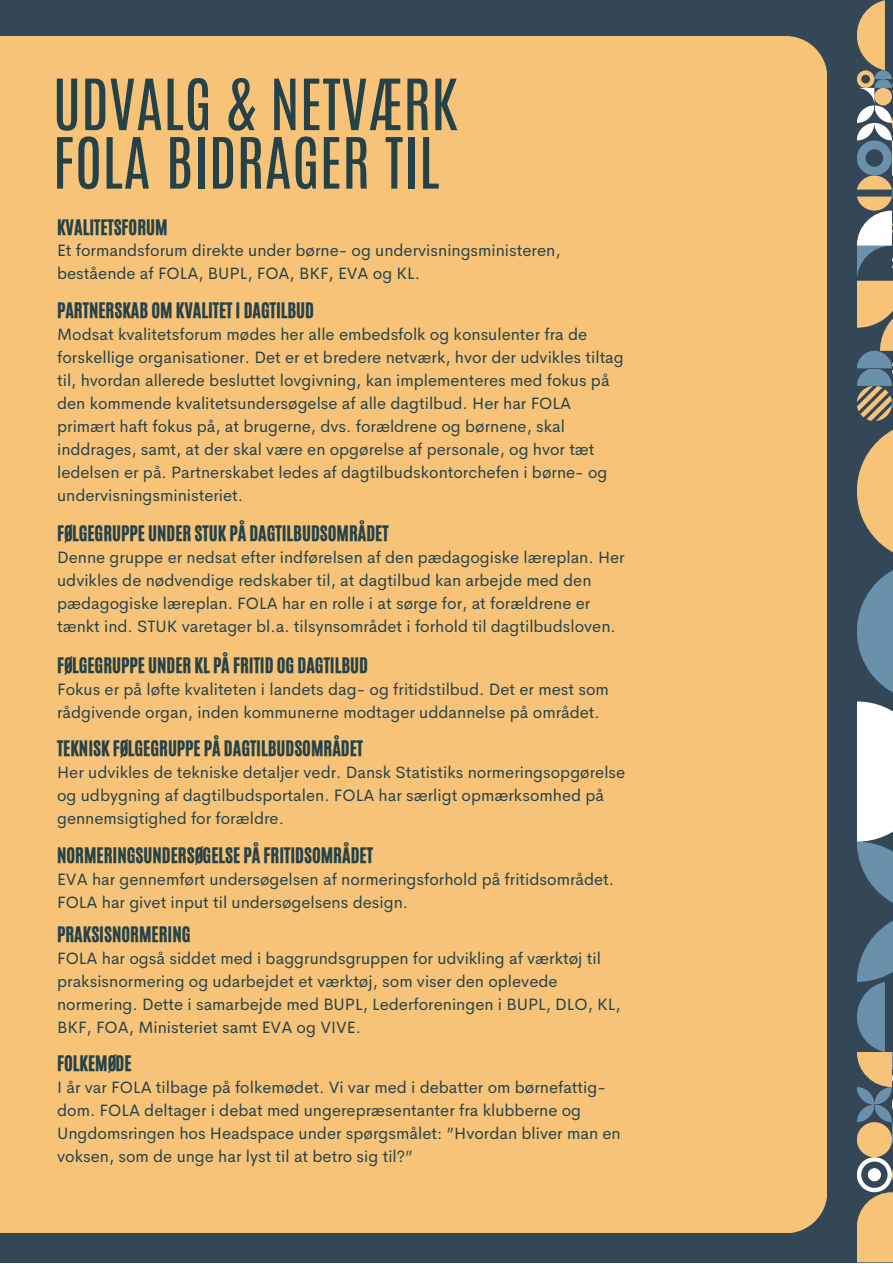
<style>
.page{position:relative;width:893px;height:1264px;background:#fff}
.page>*{position:absolute;margin:0;border:0;box-sizing:border-box;transform-origin:0 0}
.t1{font:60px/58.5px "Antonio";color:#254249}
.t2{font:18px "CA Generated";color:#254249}
.t3{font:16.5px/23px "Cerebri Sans";color:#254249}
</style>
<div class="page">
<div style="left:0;top:0;width:892px;height:1262px;background:#334756"></div>
<svg style="left:857px;top:0;width:35px;height:1262px"></svg>
<div style="left:0;top:36px;width:826px;height:1196px;background:#f6c379"></div>
<h1 class="t1" style="left:53px;top:75px;width:406px">UDVALG &amp; NETVÆRK<br>FOLA BIDRAGER TIL</h1>
<p class="t2" style="left:57px;top:214px;width:112px">KVALITETSFORUM</p>
<p class="t3" style="left:57px;top:239px;width:505px">Et formandsforum direkte under børne- og undervisningsministeren, bestående af FOLA, BUPL, FOA, BKF, EVA og KL.</p>
<p class="t2" style="left:57px;top:297px;width:258px">PARTNERSKAB OM KVALITET I DAGTILBUD</p>
<p class="t3" style="left:57px;top:323px;width:568px">Modsat kvalitetsforum mødes her alle embedsfolk og konsulenter fra de forskellige organisationer. Det er et bredere netværk, hvor der udvikles tiltag til, hvordan allerede besluttet lovgivning, kan implementeres med fokus på den kommende kvalitetsundersøgelse af alle dagtilbud. Her har FOLA primært haft fokus på, at brugerne, dvs. forældrene og børnene, skal inddrages, samt, at der skal være en opgørelse af personale, og hvor tæt ledelsen er på. Partnerskabet ledes af dagtilbudskontorchefen i børne- og undervisningsministeriet.</p>
<p class="t2" style="left:57px;top:521px;width:333px">FØLGEGRUPPE UNDER STUK PÅ DAGTILBUDSOMRÅDET</p>
<p class="t3" style="left:57px;top:546px;width:569px">Denne gruppe er nedsat efter indførelsen af den pædagogiske læreplan. Her udvikles de nødvendige redskaber til, at dagtilbud kan arbejde med den pædagogiske læreplan. FOLA har en rolle i at sørge for, at forældrene er tænkt ind. STUK varetager bl.a. tilsynsområdet i forhold til dagtilbudsloven.</p>
<p class="t2" style="left:57px;top:652px;width:312px">FØLGEGRUPPE UNDER KL PÅ FRITID OG DAGTILBUD</p>
<p class="t3" style="left:57px;top:677px;width:553px">Fokus er på løfte kvaliteten i landets dag- og fritidstilbud. Det er mest som rådgivende organ, inden kommunerne modtager uddannelse på området.</p>
<p class="t2" style="left:57px;top:735px;width:307px">TEKNISK FØLGEGRUPPE PÅ DAGTILBUDSOMRÅDET</p>
<p class="t3" style="left:57px;top:761px;width:569px">Her udvikles de tekniske detaljer vedr. Dansk Statistiks normeringsopgørelse og udbygning af dagtilbudsportalen. FOLA har særligt opmærksomhed på gennemsigtighed for forældre.</p>
<p class="t2" style="left:57px;top:842px;width:317px">NORMERINGSUNDERSØGELSE PÅ FRITIDSOMRÅDET</p>
<p class="t3" style="left:57px;top:867px;width:558px">EVA har gennemført undersøgelsen af normeringsforhold på fritidsområdet.<br>FOLA har givet input til undersøgelsens design.</p>
<p class="t2" style="left:57px;top:921px;width:135px">PRAKSISNORMERING</p>
<p class="t3" style="left:57px;top:946px;width:565px">FOLA har også siddet med i baggrundsgruppen for udvikling af værktøj til praksisnormering og udarbejdet et værktøj, som viser den oplevede normering. Dette i samarbejde med BUPL, Lederforeningen i BUPL, DLO, KL, BKF, FOA, Ministeriet samt EVA og VIVE.</p>
<p class="t2" style="left:57px;top:1050px;width:76px">FOLKEMØDE</p>
<p class="t3" style="left:57px;top:1075px;width:565px">I år var FOLA tilbage på folkemødet. Vi var med i debatter om børnefattig&shy;dom. FOLA deltager i debat med ungerepræsentanter fra klubberne og Ungdomsringen hos Headspace under spørgsmålet: ”Hvordan bliver man en voksen, som de unge har lyst til at betro sig til?”</p>
</div>
